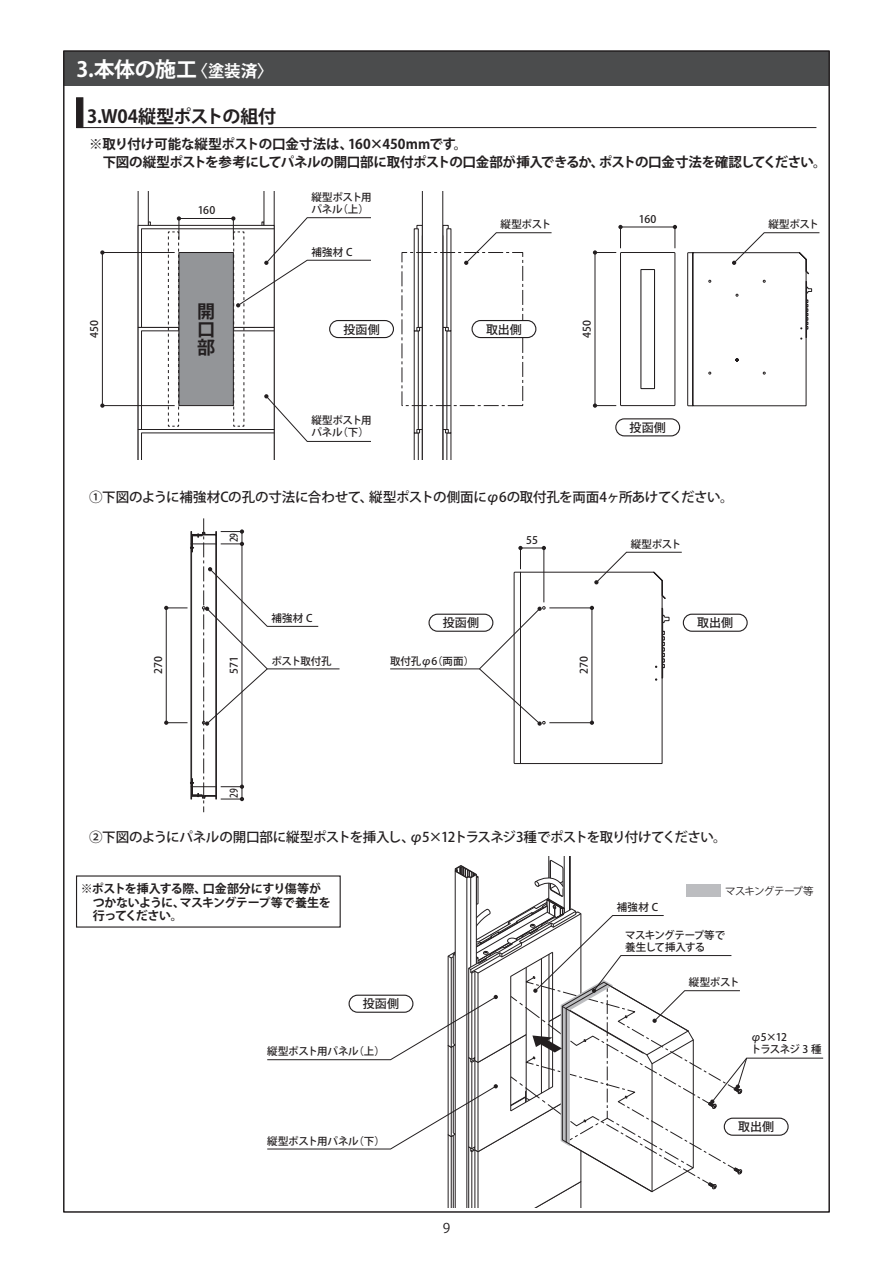
<style>
.page{position:relative;width:893px;height:1263px;background:#fff}
.page>*{position:absolute;margin:0;border:0;box-sizing:border-box;transform-origin:0 0}
.t1{font:700 21px "Koz Go Pro";letter-spacing:-.02em;color:#fff}
.t2{font:700 18px/18px "Koz Go Pro";letter-spacing:-.015em;color:#231f20;text-align:justify}
.t3{font:500 13.5px "Koz Go Pro";letter-spacing:-.03em;color:#231f20}
.t4{font:700 13.5px/18px "Koz Go Pro";letter-spacing:-.025em;color:#231f20}
.t5{font:13.5px "Koz Go Pro";color:#231f20}
.t6{font:700 12px/13.5px "Koz Go Pro";letter-spacing:-.04em;color:#231f20}
.t7{font:500 12px "Koz Go Pro";letter-spacing:.005em;color:#231f20}
.t8{font:500 10.5px/12px "Koz Go Pro";letter-spacing:-.025em;color:#231f20}
.t9{font:500 10.5px/12px "Koz Go Pro";letter-spacing:-.06em;color:#231f20}
.t10{font:500 10.5px/12px "Koz Go Pro";letter-spacing:-.07em;color:#231f20}
.t11{font:10.5px "Koz Go Pro";letter-spacing:-.065em;color:#231f20}
.t12{font:500 10.5px "Koz Go Pro";letter-spacing:-.025em;color:#231f20;scale:.8 1}
.s1{font-size:16.5px}
</style>
<div class="page">
<div style="left:64px;top:51px;width:765px;height:34px;background:#4b4c4d"></div>
<svg style="left:413px;top:191px;width:39px;height:268px"></svg>
<div style="left:402px;top:252px;width:121px;height:154px;border:1px dashed #231f20"></div>
<div style="left:620px;top:252px;width:55px;height:154px;border:1px solid #231f20"></div>
<div style="left:640px;top:269px;width:15px;height:120px;border:1px solid #231f20"></div>
<div style="left:102px;top:252px;width:73px;height:154px;border:1px solid #231f20"></div>
<svg style="left:100px;top:403px;width:5px;height:5px"></svg>
<svg style="left:100px;top:250px;width:5px;height:5px"></svg>
<svg style="left:618px;top:225px;width:5px;height:4px"></svg>
<svg style="left:673px;top:225px;width:4px;height:4px"></svg>
<svg style="left:593px;top:403px;width:4px;height:5px"></svg>
<svg style="left:593px;top:250px;width:4px;height:5px"></svg>
<svg style="left:464px;top:232px;width:88px;height:33px"></svg>
<svg style="left:138px;top:191px;width:233px;height:268px"></svg>
<svg style="left:687px;top:232px;width:133px;height:174px"></svg>
<div style="left:472px;top:321px;width:64px;height:17px;background:#fff;border-radius:9px"></div>
<div style="left:471px;top:320px;width:65px;height:18px;border:1px solid #231f20;border-radius:9px"></div>
<div style="left:330px;top:321px;width:63px;height:17px;background:#fff;border-radius:9px"></div>
<div style="left:329px;top:320px;width:65px;height:18px;border:1px solid #231f20;border-radius:9px"></div>
<div style="left:615px;top:418px;width:65px;height:18px;border:1px solid #231f20;border-radius:9px"></div>
<div style="left:166px;top:608px;width:22px;height:115px;border:1px solid #231f20"></div>
<svg style="left:164px;top:606px;width:4px;height:4px"></svg>
<svg style="left:164px;top:721px;width:4px;height:4px"></svg>
<svg style="left:190px;top:518px;width:150px;height:294px"></svg>
<svg style="left:390px;top:546px;width:292px;height:218px"></svg>
<div style="left:683px;top:614px;width:65px;height:18px;border:1px solid #231f20;border-radius:9px"></div>
<div style="left:429px;top:614px;width:64px;height:17px;background:#fff;border-radius:9px"></div>
<div style="left:428px;top:614px;width:65px;height:18px;border:1px solid #231f20;border-radius:9px"></div>
<svg style="left:267px;top:857px;width:556px;height:351px"></svg>
<div style="left:76px;top:97px;width:7px;height:31px;background:#231f20"></div>
<hr style="left:77px;top:127px;width:739px;height:1px;background:#231f20">
<div style="left:687px;top:884px;width:34px;height:13px;background:#bcbdc0"></div>
<h1 class="t1" style="left:77px;top:55px;width:199px">3.本体の施工<span class="s1">〈塗装済〉</span></h1>
<h2 class="t2" style="left:87px;top:109px;width:190px">3.W04縦型ポストの組付</h2>
<p class="t4" style="left:103px;top:136px;width:725px;text-indent:-13px">※取り付け可能な縦型ポストの口金寸法は、160×450mmです。<br>下図の縦型ポストを参考にしてパネルの開口部に取付ポストの口金部が挿入できるか、ポストの口金寸法を確認してください。</p>
<p class="t8" style="left:89px;top:338px;width:19px;rotate:-90deg">450</p>
<p class="t8" style="left:198px;top:205px;width:19px">160</p>
<h2 class="t2" style="left:197px;top:303px;width:19px">開口部</h2>
<p class="t8" style="left:311px;top:191px;width:62px">縦型ポスト用パネル（上）</p>
<p class="t8" style="left:311px;top:247px;width:43px">補強材 C</p>
<p class="t8" style="left:501px;top:219px;width:52px">縦型ポスト</p>
<p class="t7" style="left:343px;top:321px;width:38px">投函側</p>
<p class="t7" style="left:486px;top:321px;width:37px">取出側</p>
<p class="t8" style="left:311px;top:415px;width:62px">縦型ポスト用パネル（下）</p>
<p class="t8" style="left:581px;top:338px;width:19px;rotate:-90deg">450</p>
<p class="t8" style="left:639px;top:213px;width:19px">160</p>
<p class="t7" style="left:630px;top:420px;width:38px">投函側</p>
<p class="t3" style="left:89px;top:488px;width:646px">①下図のように補強材Cの孔の寸法に合わせて、縦型ポストの側面にφ6の取付孔を両面4ヶ所あけてください。</p>
<p class="t12" style="left:227px;top:542px;width:13px;rotate:-90deg">29</p>
<p class="t8" style="left:153px;top:674px;width:19px;rotate:-90deg">270</p>
<p class="t8" style="left:228px;top:674px;width:19px;rotate:-90deg">571</p>
<p class="t8" style="left:271px;top:613px;width:43px">補強材 C</p>
<p class="t8" style="left:271px;top:655px;width:62px">ポスト取付孔</p>
<p class="t7" style="left:443px;top:615px;width:38px">投函側</p>
<p class="t8" style="left:390px;top:655px;width:85px">取付孔φ6（両面）</p>
<p class="t8" style="left:526px;top:534px;width:13px">55</p>
<p class="t8" style="left:578px;top:674px;width:19px;rotate:-90deg">270</p>
<p class="t8" style="left:631px;top:539px;width:52px">縦型ポスト</p>
<p class="t7" style="left:697px;top:615px;width:37px">取出側</p>
<p class="t8" style="left:768px;top:219px;width:52px">縦型ポスト</p>
<p class="t12" style="left:227px;top:798px;width:13px;rotate:-90deg">29</p>
<p class="t3" style="left:89px;top:828px;width:639px">②下図のようにパネルの開口部に縦型ポストを挿入し、φ5×12トラスネジ3種でポストを取り付けてください。</p>
<p class="t6" style="left:81px;top:883px;width:242px">※ポストを挿入する際、口金部分にすり傷等が</p>
<p class="t11" style="left:725px;top:884px;width:90px">マスキングテープ等</p>
<p class="t6" style="left:81px;top:896px;width:252px">　つかないように、マスキングテープ等で養生を　行ってください。</p>
<p class="t8" style="left:617px;top:902px;width:43px">補強材 C</p>
<p class="t9" style="left:625px;top:929px;width:102px">マスキングテープ等で養生して挿入する</p>
<p class="t7" style="left:363px;top:996px;width:38px">投函側</p>
<p class="t8" style="left:267px;top:1046px;width:119px">縦型ポスト用パネル（上）</p>
<p class="t8" style="left:267px;top:1135px;width:119px">縦型ポスト用パネル（下）</p>
<p class="t5" style="left:443px;top:1219px;width:9px">9</p>
<p class="t8" style="left:689px;top:977px;width:52px">縦型ポスト</p>
<p class="t10" style="left:751px;top:1032px;width:72px">φ5×12<br>トラスネジ 3 種</p>
<p class="t7" style="left:738px;top:1119px;width:37px">取出側</p>
</div>
